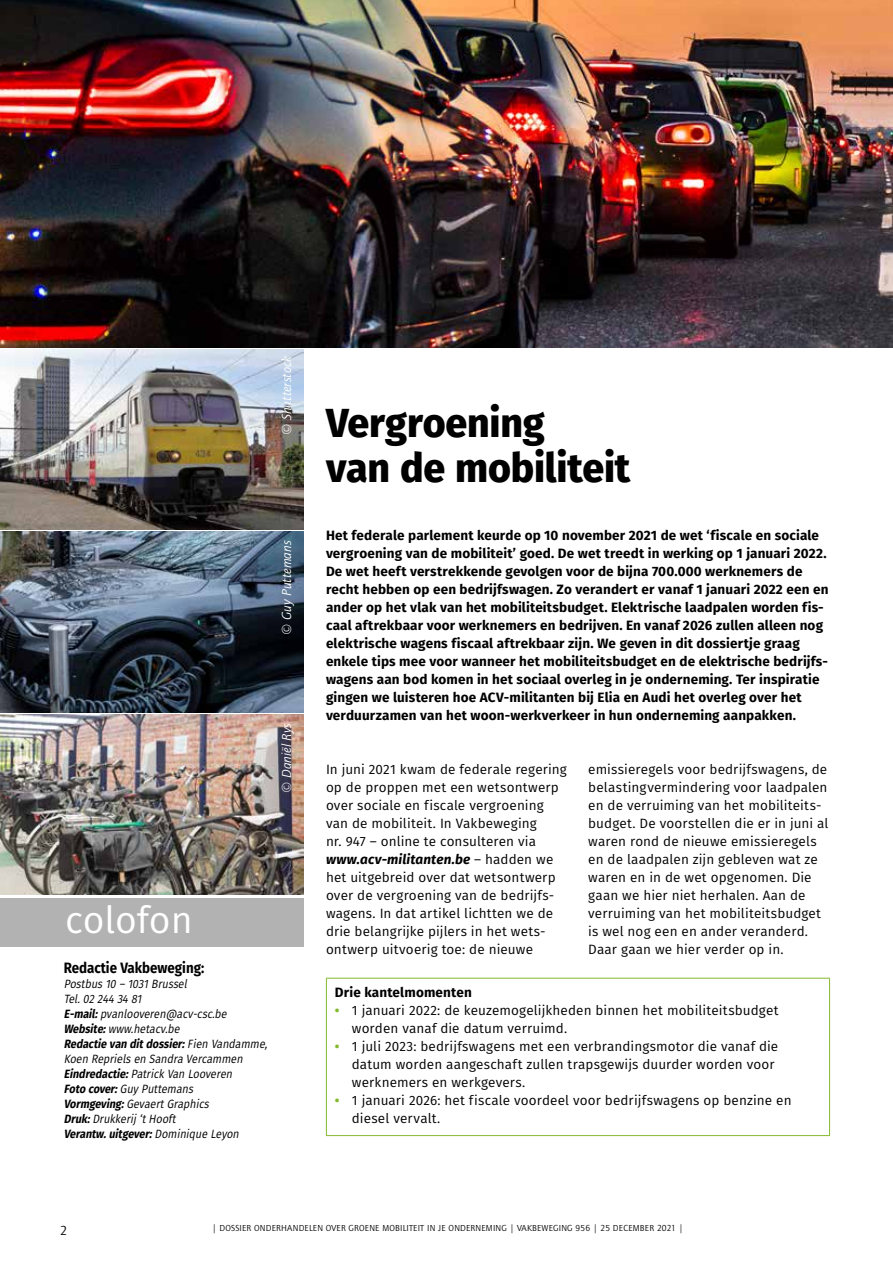
<style>
.page{position:relative;width:893px;height:1263px;background:#fff}
.page>*{position:absolute;margin:0;border:0;box-sizing:border-box;transform-origin:0 0}
.t1{font:800 40.5px/45px "Fira Sans";letter-spacing:-.005em;color:#000}
.t2{font:37.5px "Fira Sans";letter-spacing:-.005em;color:#fff}
.t3{font:700 15px "Fira Sans";color:#000;scale:.89 1}
.t4{font:13.5px/18px "Fira Sans";letter-spacing:.01em;color:#000}
.t5{font:700 13.5px/18px "Fira Sans";letter-spacing:.01em;color:#000}
.t6{font:italic 13.5px "Quay Sans";color:#fff}
.t7{font:13.5px "Quay Sans";color:#000}
.t8{font:italic 12px/15px "Fira Sans";color:#000;scale:.89 1}
.t9{font:9px "Quay Sans";letter-spacing:.02em;color:#000}
.s1{font-weight:700}
.s2{font-weight:700;font-style:italic}
.s3{font-weight:700;color:#83b92c}
</style>
<div class="page">
<div style="left:0;top:898px;width:303px;height:49px;background:#b3b2b2"></div>
<img style="left:0;top:350px;width:303px;height:180px">
<img style="left:0;top:532px;width:303px;height:180px">
<img style="left:0;top:714px;width:303px;height:180px">
<img style="left:0;top:0;width:893px;height:347px">
<hr style="left:326px;top:978px;width:504px;height:1px;background:#83b92c">
<hr style="left:326px;top:978px;width:1px;height:157px;background:#83b92c">
<hr style="left:829px;top:978px;width:1px;height:157px;background:#83b92c">
<hr style="left:326px;top:1135px;width:504px;height:1px;background:#83b92c">
<p class="t6" style="left:279px;top:435px;width:81px;rotate:-90deg">© Shutterstock</p>
<p class="t6" style="left:279px;top:635px;width:96px;rotate:-90deg">© Guy Puttemans</p>
<p class="t6" style="left:279px;top:793px;width:72px;rotate:-90deg">© Daniël Rys</p>
<h2 class="t2" style="left:65px;top:893px;width:129px">colofon</h2>
<p class="t3" style="left:64px;top:957px;width:159px">Redactie Vakbeweging:</p>
<p class="t8" style="left:64px;top:976px;width:234px">Postbus10 – 1031Brussel<br>Tel.02244 34 81<br><span class="s1">E-mail:</span>pvanlooveren@acv-csc.be<br><span class="s1">Website:</span>www.hetacv.be<br><span class="s1">Redactie van ditdossier:</span>Fien Vandamme,<br>Koen Reprielsen Sandra Vercammen<br><span class="s1">Eindredactie:</span>PatrickVan Looveren<br><span class="s1">Foto cover:</span>GuyPuttemans<br><span class="s1">Vormgeving:</span>GevaertGraphics<br><span class="s1">Druk:</span>Drukkerij‘tHooft<br><span class="s1">Verantw.uitgever:</span>Dominique Leyon</p>
<h1 class="t1" style="left:326px;top:400px;width:306px">Vergroening<br>van de mobiliteit</h1>
<p class="t5" style="left:326px;top:526px;width:504px">Het federale parlement keurde op 10 november 2021 de wet ‘fiscale en sociale vergroening van de mobiliteit’ goed. De wet treedt in werking op 1 januari 2022.<br>De wet heeft verstrekkende gevolgen voor de bijna 700.000 werknemers de recht hebben op een bedrijfswagen. Zo verandert er vanaf 1 januari 2022 een en ander op het vlak van het mobiliteitsbudget. Elektrische laadpalen worden fis&shy;caal aftrekbaar voor werknemers en bedrijven. En vanaf 2026 zullen alleen nog elektrische wagens fiscaal aftrekbaar zijn. We geven in dit dossiertje graag enkele tips mee voor wanneer het mobiliteitsbudget en de elektrische bedrijfs&shy;wagens aan bod komen in het sociaal overleg in je onderneming. Ter inspiratie gingen we luisteren hoe ACV-militanten bij Elia en Audi het overleg over het verduurzamen van het woon-werkverkeer in hun onderneming aanpakken.</p>
<p class="t4" style="left:326px;top:760px;width:242px">In juni 2021 kwam de federale regering op de proppen met een wetsontwerp over sociale en fiscale vergroening van de mobiliteit. In Vakbeweging<br>nr. 947 – online te consulteren via <span class="s2">www.acv-militanten.be</span> – hadden we het uitgebreid over dat wetsontwerp over de vergroening van de bedrijfs&shy;wagens. In dat artikel lichtten we de drie belangrijke pijlers in het wets&shy;ontwerp uitvoerig toe: de nieuwe</p>
<p class="t4" style="left:588px;top:760px;width:242px">emissieregels voor bedrijfswagens, de belastingvermindering voor laadpalen en de verruiming van het mobiliteits&shy;budget. De voorstellen die er in juni al waren rond de nieuwe emissieregels en de laadpalen zijn gebleven wat ze waren en in de wet opgenomen. Die gaan we hier niet herhalen. Aan de verruiming van het mobiliteitsbudget is wel nog een en ander veranderd.<br>Daar gaan we hier verder op in.</p>
<p class="t5" style="left:335px;top:983px;width:138px">Drie kantelmomenten</p>
<p class="t4" style="left:352px;top:1001px;width:428px;text-indent:-17px"><span class="s3">•</span> 1 januari 2022: de keuzemogelijkheden binnen het mobiliteitsbudget worden vanaf die datum verruimd.</p>
<p class="t4" style="left:352px;top:1037px;width:428px;text-indent:-17px"><span class="s3">•</span> 1 juli 2023: bedrijfswagens met een verbrandingsmotor die vanaf die datum worden aangeschaft zullen trapsgewijs duurder worden voor werknemers en werkgevers.</p>
<p class="t4" style="left:352px;top:1091px;width:441px;text-indent:-17px"><span class="s3">•</span> 1 januari 2026: het fiscale voordeel voor bedrijfswagens op benzine en diesel vervalt.</p>
<p class="t7" style="left:60px;top:1223px;width:9px">2</p>
<p class="t9" style="left:212px;top:1223px;width:473px">| DOSSIER ONDERHANDELEN OVER GROENE MOBILITEIT IN JE ONDERNEMING | VAKBEWEGING 956 | 25 DECEMBER 2021 |</p>
</div>
